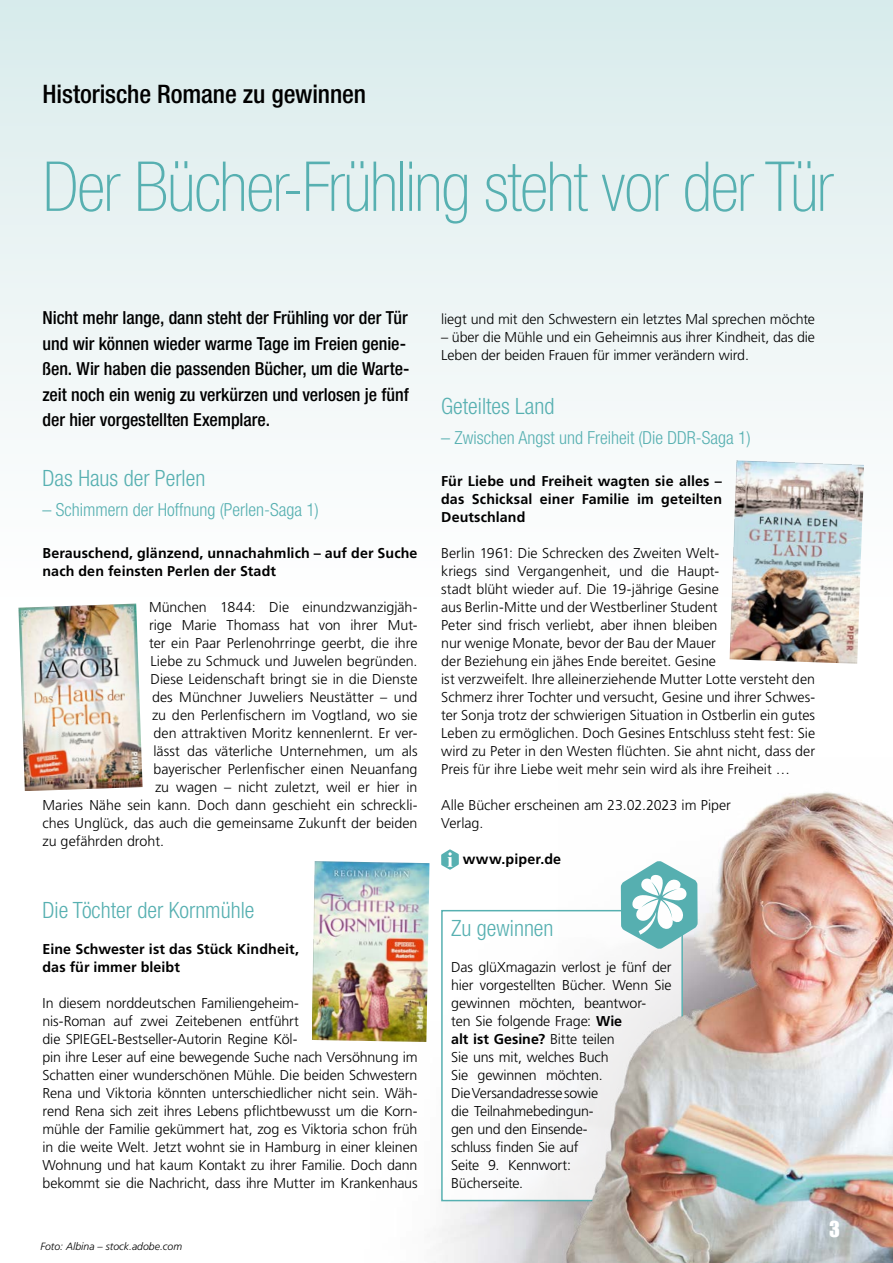
<style>
.page{position:relative;width:893px;height:1263px;background:#fff}
.page>*{position:absolute;margin:0;border:0;box-sizing:border-box;transform-origin:0 0}
.t1{font:100 condensed 69px "Helvetica Neue LT Std";letter-spacing:-.02em;color:#57b0b1}
.t2{font:500 condensed 25.5px "Helvetica Neue LT Std";letter-spacing:-.005em;color:#000}
.t3{font:300 condensed 22.5px "Helvetica Neue LT Std";color:#57b0b1}
.t4{font:22.5px "Impact LT Std";color:#fff}
.t5{font:500 condensed 18px/25.5px "Helvetica Neue LT Std";letter-spacing:-.005em;color:#000}
.t6{font:300 condensed 18px "Helvetica Neue LT Std";color:#57b0b1}
.t7{font:300 14.25px/18px "Frutiger LT Std";letter-spacing:-.005em;color:#000}
.t8{font:700 14.25px/18px "Frutiger LT Std";letter-spacing:.01em;color:#000}
.t9{font:italic 300 10.5px "Frutiger LT Std";color:#000}
.s1{font-weight:700}
</style>
<div class="page">
<div style="left:0;top:0;width:893px;height:604px;background:linear-gradient(to bottom,#d9ebec,#fff)"></div>
<svg style="left:441px;top:849px;width:18px;height:21px"></svg>
<img style="left:18px;top:604px;width:125px;height:187px">
<img style="left:312px;top:861px;width:117px;height:181px">
<img style="left:730px;top:460px;width:134px;height:204px">
<div style="left:441px;top:910px;width:242px;height:291px;border:2px solid #57b0b1"></div>
<img style="left:559px;top:789px;width:334px;height:474px">
<h2 class="t2" style="left:43px;top:79px;width:325px">Historische Romane zu gewinnen</h2>
<h1 class="t1" style="left:43px;top:148px;width:793px">Der Bücher-Frühling steht vor der Tür</h1>
<p class="t5" style="left:43px;top:305px;width:369px">Nicht mehr lange, dann steht der Frühling vor der Tür und wir können wieder warme Tage im Freien genie&shy;ßen. Wir haben die passenden Bücher, um die Warte&shy;zeit noch ein wenig zu verkürzen und verlosen je fünf der hier vorgestellten Exemplare.</p>
<h3 class="t3" style="left:43px;top:465px;width:164px">Das Haus der Perlen</h3>
<p class="t6" style="left:43px;top:499px;width:278px">– Schimmern der Hoffnung (Perlen-Saga 1)</p>
<p class="t8" style="left:43px;top:544px;width:376px">Berauschend, glänzend, unnachahmlich – auf der Suche nach den feinsten Perlen der Stadt</p>
<p class="t7" style="left:149px;top:598px;width:270px">München 1844: Die einundzwanzigjäh-</p>
<p class="t7" style="left:149px;top:616px;width:270px">rige Marie Thomass hat von ihrer Mut-</p>
<p class="t7" style="left:149px;top:634px;width:270px">ter ein Paar Perlenohrringe geerbt, die ihre</p>
<p class="t7" style="left:151px;top:652px;width:269px">Liebe zu Schmuck und Juwelen begründen.</p>
<p class="t7" style="left:151px;top:670px;width:269px">Diese Leidenschaft bringt sie in die Dienste</p>
<p class="t7" style="left:152px;top:688px;width:267px">des Münchner Juweliers Neustätter – und</p>
<p class="t7" style="left:152px;top:706px;width:267px">zu den Perlenfischern im Vogtland, wo sie</p>
<p class="t7" style="left:154px;top:724px;width:265px">den attraktiven Moritz kennenlernt. Er ver-</p>
<p class="t7" style="left:154px;top:742px;width:265px">lässt das väterliche Unternehmen, um als</p>
<p class="t7" style="left:154px;top:760px;width:266px">bayerischer Perlenfischer einen Neuanfang</p>
<p class="t7" style="left:155px;top:778px;width:264px">zu wagen – nicht zuletzt, weil er hier in</p>
<p class="t7" style="left:43px;top:796px;width:377px">Maries Nähe sein kann. Doch dann geschieht ein schreckli-</p>
<p class="t7" style="left:43px;top:814px;width:377px">ches Unglück, das auch die gemeinsame Zukunft der beiden</p>
<p class="t7" style="left:43px;top:832px;width:123px">zu gefährden droht.</p>
<h3 class="t3" style="left:43px;top:897px;width:213px">Die Töchter der Kornmühle</h3>
<p class="t8" style="left:43px;top:940px;width:258px">Eine Schwester ist das Stück Kindheit, das für immer bleibt</p>
<p class="t7" style="left:43px;top:994px;width:377px">In diesem norddeutschen Familiengeheim-<br>nis-Roman auf zwei Zeitebenen entführt<br>die SPIEGEL-Bestseller-Autorin Regine Köl-<br>pin ihre Leser auf eine bewegende Suche nach Versöhnung im Schatten einer wunderschönen Mühle. Die beiden Schwestern Rena und Viktoria könnten unterschiedlicher nicht sein. Wäh&shy;rend Rena sich zeit ihres Lebens pflichtbewusst um die Korn&shy;mühle der Familie gekümmert hat, zog es Viktoria schon früh in die weite Welt. Jetzt wohnt sie in Hamburg in einer kleinen Wohnung und hat kaum Kontakt zu ihrer Familie. Doch dann bekommt sie die Nachricht, dass ihre Mutter im Krankenhaus</p>
<p class="t9" style="left:40px;top:1240px;width:143px">Foto: Albina – stock.adobe.com</p>
<p class="t7" style="left:441px;top:310px;width:375px">liegt und mit den Schwestern ein letztes Mal sprechen möchte</p>
<p class="t7" style="left:441px;top:328px;width:375px">– über die Mühle und ein Geheimnis aus ihrer Kindheit, das die<br>Leben der beiden Frauen für immer verändern wird.</p>
<h3 class="t3" style="left:441px;top:393px;width:115px">Geteiltes Land</h3>
<p class="t6" style="left:441px;top:427px;width:311px">– Zwischen Angst und Freiheit (Die DDR-Saga 1)</p>
<p class="t8" style="left:441px;top:472px;width:282px;text-align:justify">Für Liebe und Freiheit wagten sie alles – das Schicksal einer Familie im geteilten Deutschland</p>
<p class="t7" style="left:441px;top:544px;width:375px">Berlin 1961: Die Schrecken des Zweiten Welt-<br>kriegs sind Vergangenheit, und die Haupt-<br>stadt blüht wieder auf. Die 19-jährige Gesine<br>aus Berlin-Mitte und der Westberliner Student<br>Peter sind frisch verliebt, aber ihnen bleiben<br>nur wenige Monate, bevor der Bau der Mauer<br>der Beziehung ein jähes Ende bereitet. Gesine<br>ist verzweifelt. Ihre alleinerziehende Mutter Lotte versteht den Schmerz ihrer Tochter und versucht, Gesine und ihrer Schwes&shy;ter Sonja trotz der schwierigen Situation in Ostberlin ein gutes Leben zu ermöglichen. Doch Gesines Entschluss steht fest: Sie wird zu Peter in den Westen flüchten. Sie ahnt nicht, dass der Preis für ihre Liebe weit mehr sein wird als ihre Freiheit …</p>
<p class="t7" style="left:441px;top:796px;width:291px">Alle Bücher erscheinen am 23.02.2023 im Piper<br>Verlag.</p>
<p class="t8" style="left:463px;top:850px;width:100px">www.piper.de</p>
<h3 class="t3" style="left:451px;top:915px;width:104px">Zu gewinnen</h3>
<p class="t7" style="left:451px;top:958px;width:222px">Das glüXmagazin verlost je fünf der hier vorgestellten Bücher. Wenn Sie gewinnen möchten, beantwor-<br>ten Sie folgende Frage: <span class="s1">Wie<br>alt ist Gesine?</span> Bitte teilen<br>Sie uns mit, welches Buch<br>Sie gewinnen möchten.<br>Die Versandadresse sowie<br>die Teilnahmebedingun-<br>gen und den Einsende-<br>schluss finden Sie auf<br>Seite 9. Kennwort:<br>Bücherseite.</p>
<h3 class="t4" style="left:829px;top:1216px;width:12px">3</h3>
</div>
